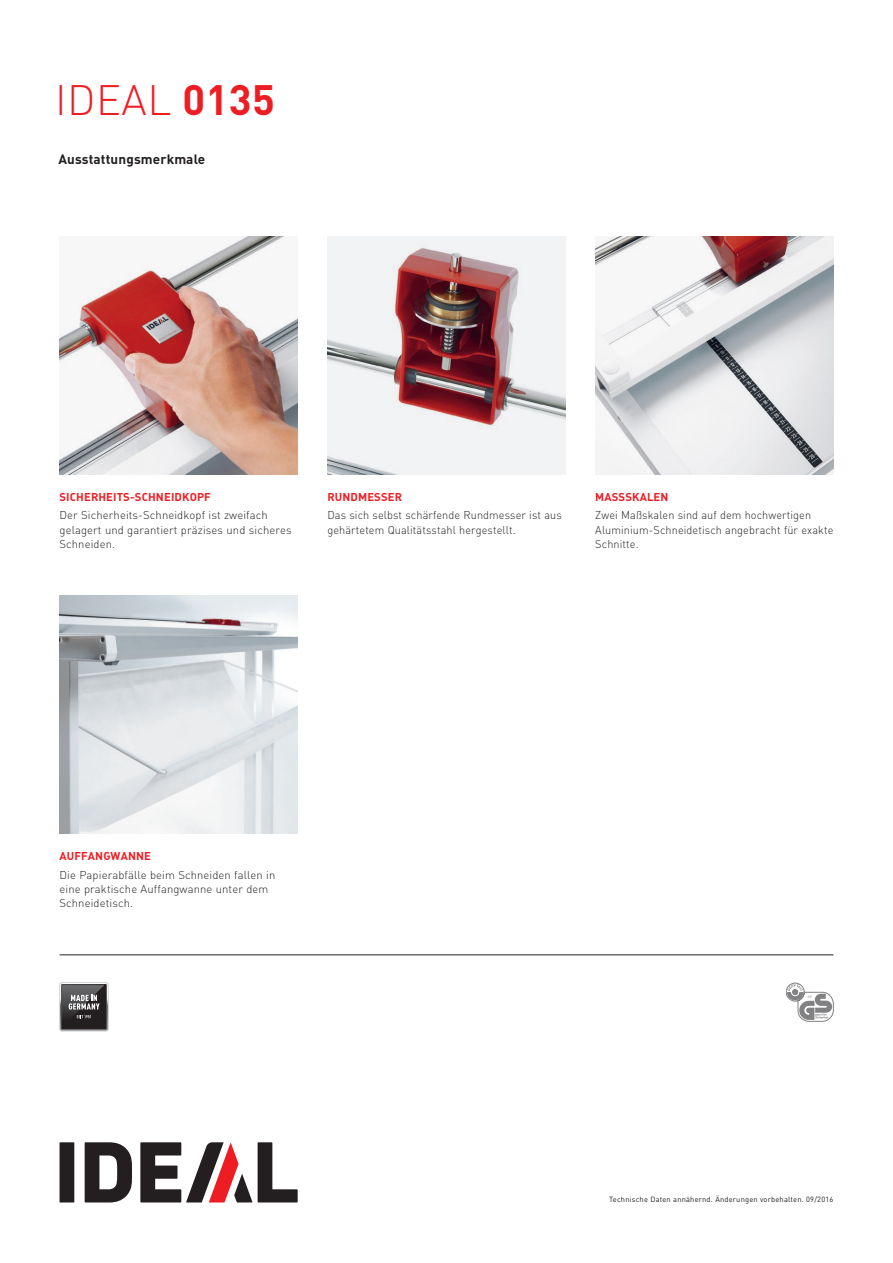
<style>
.page{position:relative;width:893px;height:1263px;background:#fff}
.page>*{position:absolute;margin:0;border:0;box-sizing:border-box;transform-origin:0 0}
.t1{font:300 42px "DIN";letter-spacing:.01em;color:#ee1d23}
.t2{font:700 13.5px "DIN";letter-spacing:.01em;color:#231f20}
.t3{font:300 11.25px/14.2px "DIN";letter-spacing:.01em;color:#231f20}
.t4{font:700 11.25px "DIN";letter-spacing:.01em;color:#ee1d23}
.t5{font:7.5px "DIN";letter-spacing:.025em;color:#231f20}
.s1{font-weight:700}
</style>
<div class="page">
<div style="left:60px;top:1142px;width:14px;height:60px;background:#231f20"></div>
<svg style="left:258px;top:1142px;width:40px;height:60px"></svg>
<svg style="left:85px;top:1142px;width:47px;height:60px"></svg>
<svg style="left:140px;top:1142px;width:112px;height:60px"></svg>
<hr style="left:60px;top:954px;width:773px;height:1px;background:#231f20">
<svg style="left:786px;top:983px;width:47px;height:38px"></svg>
<img style="left:60px;top:595px;width:238px;height:238px">
<img style="left:327px;top:236px;width:239px;height:238px">
<img style="left:60px;top:236px;width:238px;height:238px">
<img style="left:595px;top:236px;width:238px;height:238px">
<svg style="left:60px;top:982px;width:48px;height:49px;background:#5a595a"></svg>
<h1 class="t1" style="left:55px;top:74px;width:221px">IDEAL <span class="s1">0135</span></h1>
<p class="t2" style="left:58px;top:151px;width:148px">Ausstattungsmerkmale</p>
<p class="t4" style="left:60px;top:489px;width:153px">SICHERHEITS-SCHNEIDKOPF</p>
<p class="t3" style="left:60px;top:508px;width:234px">Der Sicherheits-Schneidkopf ist zweifach gelagert und garantiert präzises und sicheres<br>Schneiden.</p>
<p class="t4" style="left:327px;top:489px;width:76px">RUNDMESSER</p>
<p class="t3" style="left:327px;top:508px;width:236px">Das sich selbst schärfende Rundmesser ist aus gehärtetem Qualitätsstahl hergestellt.</p>
<p class="t4" style="left:595px;top:489px;width:75px">MASSSKALEN</p>
<p class="t3" style="left:595px;top:508px;width:240px">Zwei Maßskalen sind auf dem hochwertigen<br>Aluminium-Schneidetisch angebracht für exakte<br>Schnitte.</p>
<p class="t4" style="left:60px;top:848px;width:93px">AUFFANGWANNE</p>
<p class="t3" style="left:60px;top:867px;width:217px">Die Papierabfälle beim Schneiden fallen in eine praktische Auffangwanne unter dem<br>Schneidetisch.</p>
<p class="t5" style="left:609px;top:1195px;width:226px">Technische Daten annähernd. Änderungen vorbehalten. 09/2016</p>
</div>
